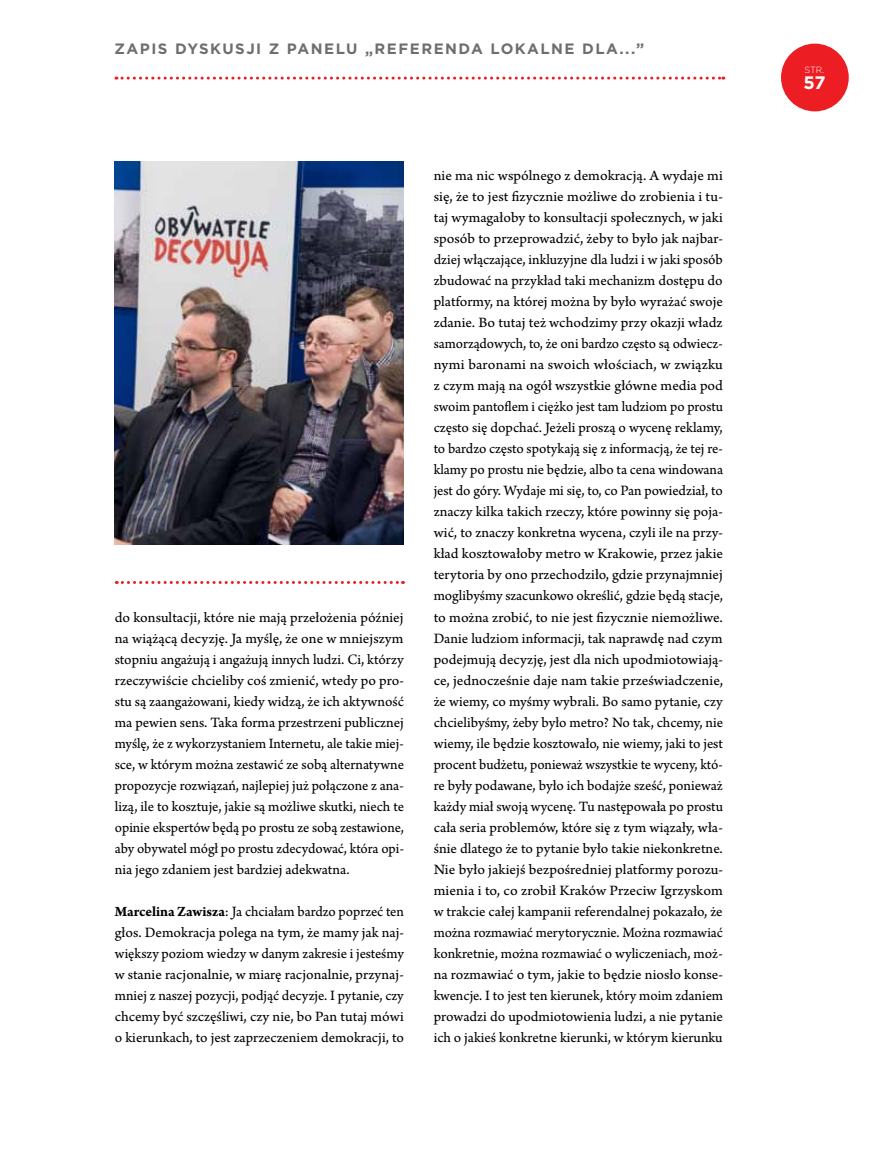
<style>
.page{position:relative;width:893px;height:1166px;background:#fff}
.page>*{position:absolute;margin:0;border:0;box-sizing:border-box;transform-origin:0 0}
.t1{font:700 18px "Gotham";color:#fff}
.t2{font:15px/21px "Arno Pro Sm Text";letter-spacing:-.005em;color:#000;text-align:justify}
.t3{font:700 15px "Gotham";letter-spacing:.1em;color:#6d6e71}
.t4{font:300 9px "Gotham";color:#fff}
.s1{font-family:"Arno Pro Bold Sm Text"}
</style>
<div class="page">
<div style="left:781px;top:44px;width:68px;height:67px;background:#ed1d24;border-radius:50%"></div>
<svg style="left:116px;top:77px;width:608px;height:3px"></svg>
<img style="left:115px;top:162px;width:289px;height:382px">
<svg style="left:116px;top:581px;width:287px;height:3px"></svg>
<p class="t3" style="left:114px;top:39px;width:531px">ZAPIS DYSKUSJI Z PANELU „REFERENDA LOKALNE DLA...”</p>
<p class="t2" style="left:115px;top:607px;width:291px">do konsultacji, które nie mają przełożenia później na wiążącą decyzję. Ja myślę, że one w mniejszym stopniu angażują i angażują innych ludzi. Ci, którzy rzeczywiście chcieliby coś zmienić, wtedy po pro&shy;stu są zaangażowani, kiedy widzą, że ich aktywność ma pewien sens. Taka forma przestrzeni publicznej myślę, że z wykorzystaniem Internetu, ale takie miej&shy;sce, w którym można zestawić ze sobą alternatywne propozycje rozwiązań, najlepiej już połączone z ana&shy;lizą, ile to kosztuje, jakie są możliwe skutki, niech te opinie ekspertów będą po prostu ze sobą zestawione, aby obywatel mógł po prostu zdecydować, która opi&shy;nia jego zdaniem jest bardziej adekwatna.</p>
<p class="t2" style="left:115px;top:901px;width:291px"><span class="s1">Marcelina Zawisza</span>: Ja chciałam bardzo poprzeć ten głos. Demokracja polega na tym, że mamy jak naj&shy;większy poziom wiedzy w danym zakresie i jesteśmy w stanie racjonalnie, w miarę racjonalnie, przynaj&shy;mniej z naszej pozycji, podjąć decyzje. I pytanie, czy chcemy być szczęśliwi, czy nie, bo Pan tutaj mówi o kierunkach, to jest zaprzeczeniem demokracji, to</p>
<p class="t2" style="left:434px;top:166px;width:291px">nie ma nic wspólnego z demokracją. A wydaje mi się, że to jest fizycznie możliwe do zrobienia i tu&shy;taj wymagałoby to konsultacji społecznych, w jaki sposób to przeprowadzić, żeby to było jak najbar&shy;dziej włączające, inkluzyjne dla ludzi i w jaki sposób zbudować na przykład taki mechanizm dostępu do platformy, na której można by było wyrażać swoje zdanie. Bo tutaj też wchodzimy przy okazji władz samorządowych, to, że oni bardzo często są odwiecz&shy;nymi baronami na swoich włościach, w związku z czym mają na ogół wszystkie główne media pod swoim pantoflem i ciężko jest tam ludziom po prostu często się dopchać. Jeżeli proszą o wycenę reklamy, to bardzo często spotykają się z informacją, że tej re&shy;klamy po prostu nie będzie, albo ta cena windowana jest do góry. Wydaje mi się, to, co Pan powiedział, to znaczy kilka takich rzeczy, które powinny się poja&shy;wić, to znaczy konkretna wycena, czyli ile na przy&shy;kład kosztowałoby metro w Krakowie, przez jakie terytoria by ono przechodziło, gdzie przynajmniej moglibyśmy szacunkowo określić, gdzie będą stacje, to można zrobić, to nie jest fizycznie niemożliwe.<br>Danie ludziom informacji, tak naprawdę nad czym podejmują decyzję, jest dla nich upodmiotowiają&shy;ce, jednocześnie daje nam takie przeświadczenie, że wiemy, co myśmy wybrali. Bo samo pytanie, czy chcielibyśmy, żeby było metro? No tak, chcemy, nie wiemy, ile będzie kosztowało, nie wiemy, jaki to jest procent budżetu, ponieważ wszystkie te wyceny, któ&shy;re były podawane, było ich bodajże sześć, ponieważ każdy miał swoją wycenę. Tu następowała po prostu cała seria problemów, które się z tym wiązały, wła&shy;śnie dlatego że to pytanie było takie niekonkretne.<br>Nie było jakiejś bezpośredniej platformy porozu&shy;mienia i to, co zrobił Kraków Przeciw Igrzyskom w trakcie całej kampanii referendalnej pokazało, że można rozmawiać merytorycznie. Można rozmawiać konkretnie, można rozmawiać o wyliczeniach, moż&shy;na rozmawiać o tym, jakie to będzie niosło konse&shy;kwencje. I to jest ten kierunek, który moim zdaniem prowadzi do upodmiotowienia ludzi, a nie pytanie ich o jakieś konkretne kierunki, w którym kierunku</p>
<p class="t4" style="left:804px;top:64px;width:22px">str.</p>
<p class="t1" style="left:803px;top:71px;width:23px">57</p>
</div>
